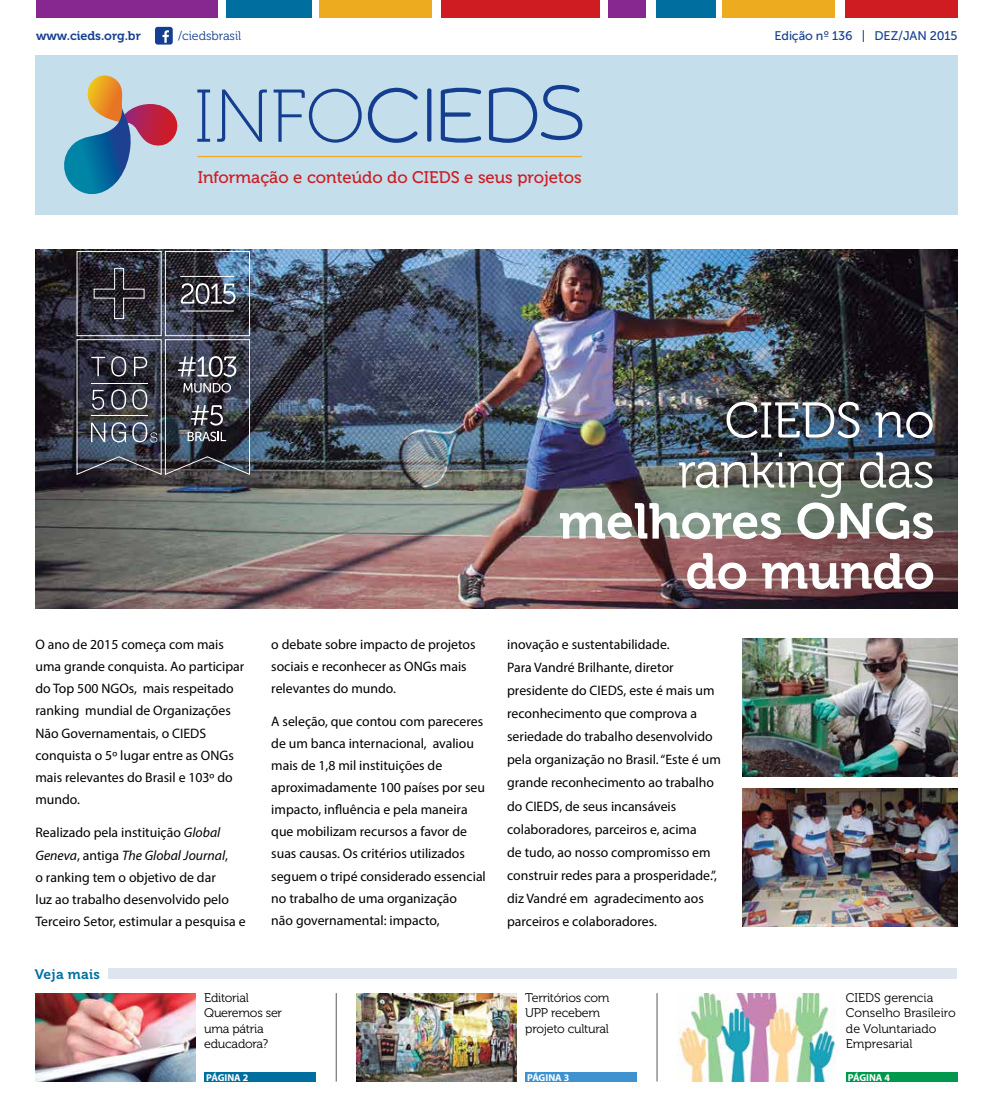
<style>
.page{position:relative;width:993px;height:1117px;background:#fff}
.page>*{position:absolute;margin:0;border:0;box-sizing:border-box;transform-origin:0 0}
.t1{font:50px/50px "Museo 700";color:#fff;text-align:right}
.t2{font:50px/50px "Museo 300";letter-spacing:-.01em;color:#fff;text-align:right}
.t3{font:16.75px "Museo 500";color:#cf1b22}
.t4{font:13.75px/23.1px "Myriad Pro";color:#000}
.t5{font:13.75px "Museo 700";letter-spacing:.02em;color:#006fa0}
.t6{font:12.5px/15px "Museo 300";letter-spacing:-.02em;color:#000}
.t7{font:12.5px/15px "Museo 300";color:#000}
.t8{font:12.5px "Museo Sans 500";letter-spacing:-.01em;color:#143f90}
.t9{font:12.5px "Museo 700";color:#143f90}
.t10{font:12.5px "Museo 300";color:#143f90}
.t11{font:700 10px "Myriad Pro";color:#fff}
.s1{font-style:italic}
</style>
<div class="page">
<div style="left:35px;top:55px;width:922px;height:159px;background:#c5deeb"></div>
<svg style="left:64px;top:75px;width:114px;height:120px"></svg>
<img style="left:35px;top:250px;width:922px;height:358px">
<div style="left:36px;top:0;width:181px;height:18px;background:#872890"></div>
<div style="left:226px;top:0;width:86px;height:18px;background:#006fa0"></div>
<div style="left:319px;top:0;width:112px;height:18px;background:#edab20"></div>
<div style="left:844px;top:0;width:113px;height:18px;background:#cf1b22"></div>
<div style="left:722px;top:0;width:112px;height:18px;background:#edab20"></div>
<div style="left:440px;top:0;width:159px;height:18px;background:#cf1b22"></div>
<div style="left:608px;top:0;width:37px;height:18px;background:#872890"></div>
<div style="left:655px;top:0;width:60px;height:18px;background:#006fa0"></div>
<hr style="left:197px;top:156px;width:384px;height:1px;background:#edab20">
<svg style="left:367px;top:87px;width:51px;height:56px"></svg>
<svg style="left:488px;top:84px;width:95px;height:59px"></svg>
<svg style="left:427px;top:88px;width:4px;height:54px"></svg>
<svg style="left:440px;top:87px;width:42px;height:56px"></svg>
<svg style="left:197px;top:89px;width:13px;height:53px"></svg>
<svg style="left:217px;top:89px;width:50px;height:53px"></svg>
<svg style="left:273px;top:89px;width:88px;height:54px"></svg>
<div style="left:155px;top:27px;width:18px;height:18px;background:#143f90;border-radius:3px"></div>
<svg style="left:162px;top:30px;width:7px;height:13px"></svg>
<div style="left:525px;top:1071px;width:111px;height:10px;background:#3e92cf"></div>
<img style="left:356px;top:993px;width:160px;height:88px">
<div style="left:204px;top:1071px;width:112px;height:10px;background:#006fa0"></div>
<img style="left:36px;top:993px;width:159px;height:88px">
<img style="left:677px;top:993px;width:159px;height:88px">
<div style="left:845px;top:1071px;width:112px;height:10px;background:#00984d"></div>
<hr style="left:336px;top:992px;width:1px;height:89px;background:#58595b">
<hr style="left:656px;top:992px;width:1px;height:89px;background:#58595b">
<div style="left:109px;top:968px;width:847px;height:10px;background:#dee5ef"></div>
<img style="left:76px;top:250px;width:175px;height:225px">
<img style="left:742px;top:788px;width:215px;height:138px">
<img style="left:742px;top:638px;width:215px;height:138px">
<p class="t9" style="left:36px;top:28px;width:106px">www.cieds.org.br</p>
<p class="t10" style="left:178px;top:29px;width:65px">/ciedsbrasil</p>
<p class="t8" style="left:774px;top:29px;width:184px">Edição nº 136 | DEZ/JAN 2015</p>
<p class="t3" style="left:198px;top:168px;width:385px">Informação e conteúdo do CIEDS e seus projetos</p>
<p class="t4" style="left:35px;top:632px;width:210px;line-height:22.2px">O ano de 2015 começa com mais uma grande conquista. Ao participar do Top 500 NGOs, mais respeitado ranking mundial de Organizações<br>Não Governamentais, o CIEDS conquista o 5º lugar entre as ONGs mais relevantes do Brasil e 103º do mundo.</p>
<p class="t4" style="left:35px;top:821px;width:211px;line-height:22.2px">Realizado pela instituição <span class="s1">Global Geneva</span>, antiga <span class="s1">The Global Journal</span>,<br>o ranking tem o objetivo de dar<br>luz ao trabalho desenvolvido pelo Terceiro Setor, estimular a pesquisa e</p>
<p class="t5" style="left:35px;top:965px;width:67px">Veja mais</p>
<p class="t4" style="left:271px;top:632px;width:206px;line-height:22.1px">o debate sobre impacto de projetos sociais e reconhecer as ONGs mais relevantes do mundo.</p>
<p class="t4" style="left:271px;top:709px;width:216px;line-height:22.1px">A seleção, que contou com pareceres de um banca internacional, avaliou mais de 1,8 mil instituições de aproximadamente 100 países por seu impacto, influência e pela maneira que mobilizam recursos a favor de suas causas. Os critérios utilizados seguem o tripé considerado essencial no trabalho de uma organização<br>não governamental: impacto,</p>
<p class="t6" style="left:204px;top:990px;width:79px">Editorial<br>Queremos ser uma pátria educadora?</p>
<p class="t11" style="left:206px;top:1070px;width:44px">PÁGINA 2</p>
<h1 class="t2" style="left:677px;top:396px;width:258px">CIEDS no ranking das</h1>
<h1 class="t1" style="left:558px;top:497px;width:377px">melhores ONGs do mundo</h1>
<p class="t4" style="left:507px;top:632px;width:215px">inovação e sustentabilidade.<br>Para Vandré Brilhante, diretor presidente do CIEDS, este é mais um reconhecimento que comprova a seriedade do trabalho desenvolvido pela organização no Brasil. “Este é um grande reconhecimento ao trabalho do CIEDS, de seus incansáveis colaboradores, parceiros e, acima<br>de tudo, ao nosso compromisso em construir redes para a prosperidade.”, diz Vandré em agradecimento aos parceiros e colaboradores.</p>
<p class="t6" style="left:525px;top:990px;width:86px">Territórios com<br>UPP recebem projeto cultural</p>
<p class="t11" style="left:527px;top:1070px;width:44px">PÁGINA 3</p>
<p class="t7" style="left:845px;top:990px;width:111px">CIEDS gerencia<br>Conselho Brasileiro de Voluntariado<br>Empresarial</p>
<p class="t11" style="left:847px;top:1070px;width:44px">PÁGINA 4</p>
</div>
